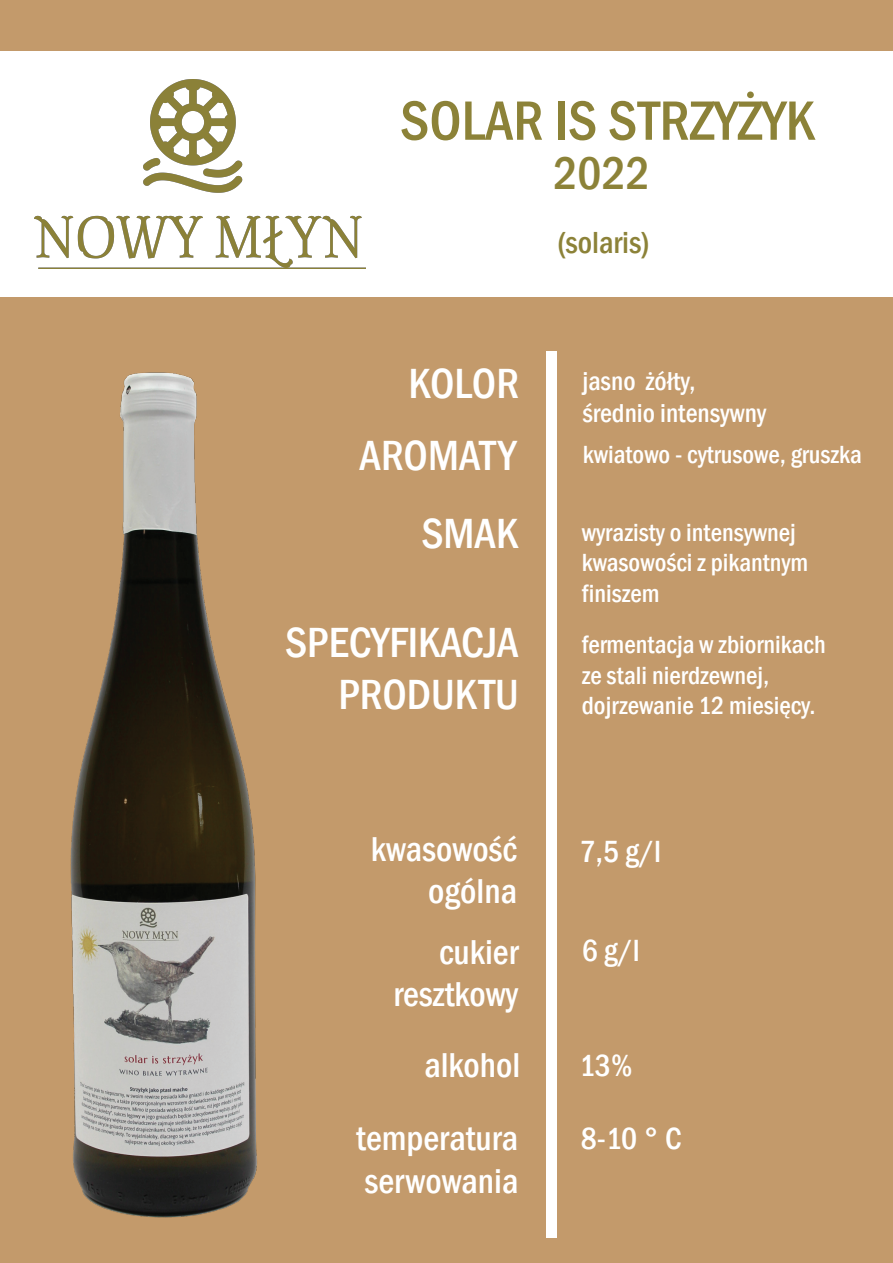
<style>
.page{position:relative;width:893px;height:1263px;background:#c39a6b}
.page>*{position:absolute;margin:0;border:0;box-sizing:border-box;transform-origin:0 0}
.t1{font:500 condensed 57.3px "Franklin Gothic";color:#8c8238}
.t2{font:500 condensed 47.1px "Franklin Gothic";color:#8c8238}
.t3{font:500 condensed 43.35px/72.2px "Franklin Gothic";color:#fff;text-align:right}
.t4{font:500 condensed 35.55px/42.6px "Franklin Gothic";color:#fff;text-align:right}
.t5{font:500 condensed 31.5px "Franklin Gothic";color:#fff}
.t6{font:500 condensed 31.35px "Franklin Gothic";color:#8c8238}
.t7{font:500 condensed 26.7px/32px "Franklin Gothic";color:#fff}
.t8{font:500 condensed 25.5px/30.6px "Franklin Gothic";color:#fff}
</style>
<div class="page">
<div style="left:0;top:51px;width:893px;height:246px;background:#fff"></div>
<div style="left:546px;top:351px;width:11px;height:887px;background:#fff"></div>
<img style="left:34px;top:80px;width:331px;height:188px">
<img style="left:70px;top:372px;width:187px;height:846px">
<h1 class="t1" style="left:400px;top:83px;width:416px">SOLAR IS STRZYŻYK</h1>
<h2 class="t2" style="left:554px;top:142px;width:98px">2022</h2>
<p class="t6" style="left:557px;top:222px;width:93px">(solaris)</p>
<h3 class="t3" style="left:360px;top:347px;width:161px">KOLOR<br>AROMATY</h3>
<h3 class="t3" style="left:421px;top:497px;width:98px">SMAK</h3>
<h3 class="t3" style="left:285px;top:616px;width:235px;line-height:52.1px">SPECYFIKACJA<br>PRODUKTU</h3>
<p class="t7" style="left:582px;top:365px;width:185px">jasno żółty, średnio intensywny</p>
<p class="t8" style="left:583px;top:439px;width:281px">kwiatowo - cytrusowe, gruszka</p>
<p class="t8" style="left:582px;top:517px;width:228px">wyrazisty o intensywnej kwasowości z pikantnym finiszem</p>
<p class="t8" style="left:582px;top:629px;width:246px">fermentacja w zbiornikach ze stali nierdzewnej, dojrzewanie 12 miesięcy.</p>
<h3 class="t4" style="left:371px;top:827px;width:148px">kwasowość ogólna</h3>
<h3 class="t4" style="left:393px;top:930px;width:127px">cukier resztkowy</h3>
<h3 class="t4" style="left:356px;top:1029px;width:166px;line-height:72.8px">alkohol temperatura</h3>
<h3 class="t4" style="left:364px;top:1159px;width:155px">serwowania</h3>
<p class="t5" style="left:579px;top:831px;width:83px">7,5 g/l</p>
<p class="t5" style="left:582px;top:930px;width:59px">6 g/l</p>
<p class="t5" style="left:579px;top:1045px;width:55px">13%</p>
<p class="t5" style="left:581px;top:1118px;width:102px">8-10 ° C</p>
</div>
